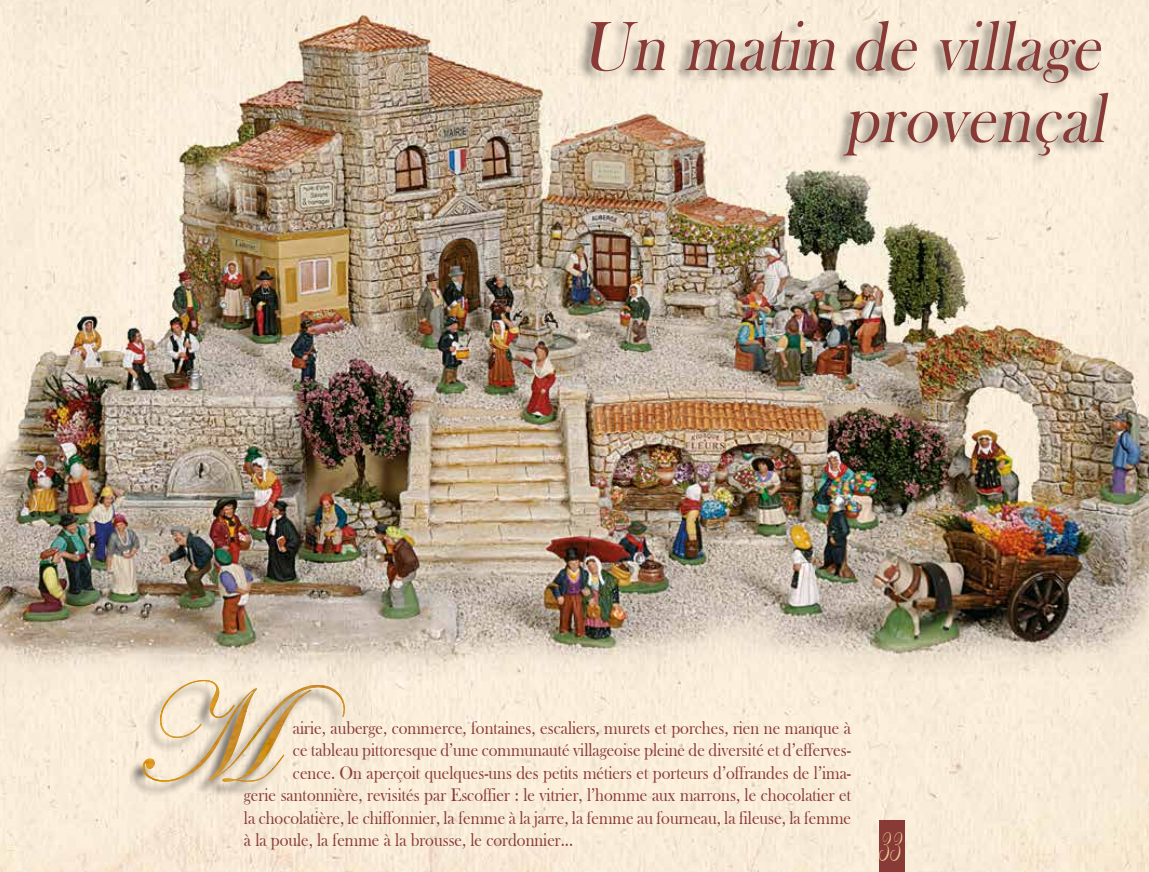
<style>
.page{position:relative;width:1149px;height:872px;background:#fff}
.page>*{position:absolute;margin:0;border:0;box-sizing:border-box;transform-origin:0 0}
.t1{font:italic 72px/72px "Bask Old Face";color:#883a36;text-align:right;scale:.9 1}
.t2{font:52.5px "Edwardian Script ITC";color:#eccb97;scale:.45 1}
.t3{font:18.75px "Bask Old Face";color:#883a36;scale:.9 1}
</style>
<div class="page">
<img style="left:0;top:0;width:1148px;height:872px">
<div style="left:577px;top:19px;width:531px;height:150px;background:#000;opacity:.5"></div>
<div style="left:127px;top:681px;width:216px;height:116px;background:#000;opacity:.6"></div>
<img style="left:159px;top:680px;width:42px;height:58px">
<div style="left:878px;top:820px;width:26px;height:52px;background:#883a36"></div>
<h1 class="t1" style="left:581px;top:12px;width:599px">Un matin de village provençal</h1>
<p class="t3" style="left:293px;top:717px;width:621px">airie, auberge, commerce, fontaines, escaliers, murets et porches, rien ne manque à</p>
<p class="t3" style="left:293px;top:739px;width:621px">ce tableau pittoresque d’une communauté villageoise pleine de diversité et d’efferves-</p>
<p class="t3" style="left:293px;top:762px;width:621px">cence. On aperçoit quelques-uns des petits métiers et porteurs d’offrandes de l’ima-</p>
<p class="t3" style="left:244px;top:784px;width:676px">gerie santonnière, revisités par Escoffier : le vitrier, l’homme aux marrons, le chocolatier et</p>
<p class="t3" style="left:244px;top:807px;width:676px">la chocolatière, le chiffonnier, la femme à la jarre, la femme au fourneau, la fileuse, la femme</p>
<p class="t3" style="left:244px;top:829px;width:367px">à la poule, la femme à la brousse, le cordonnier...</p>
<h2 class="t2" style="left:876px;top:815px;width:52px">33</h2>
</div>
